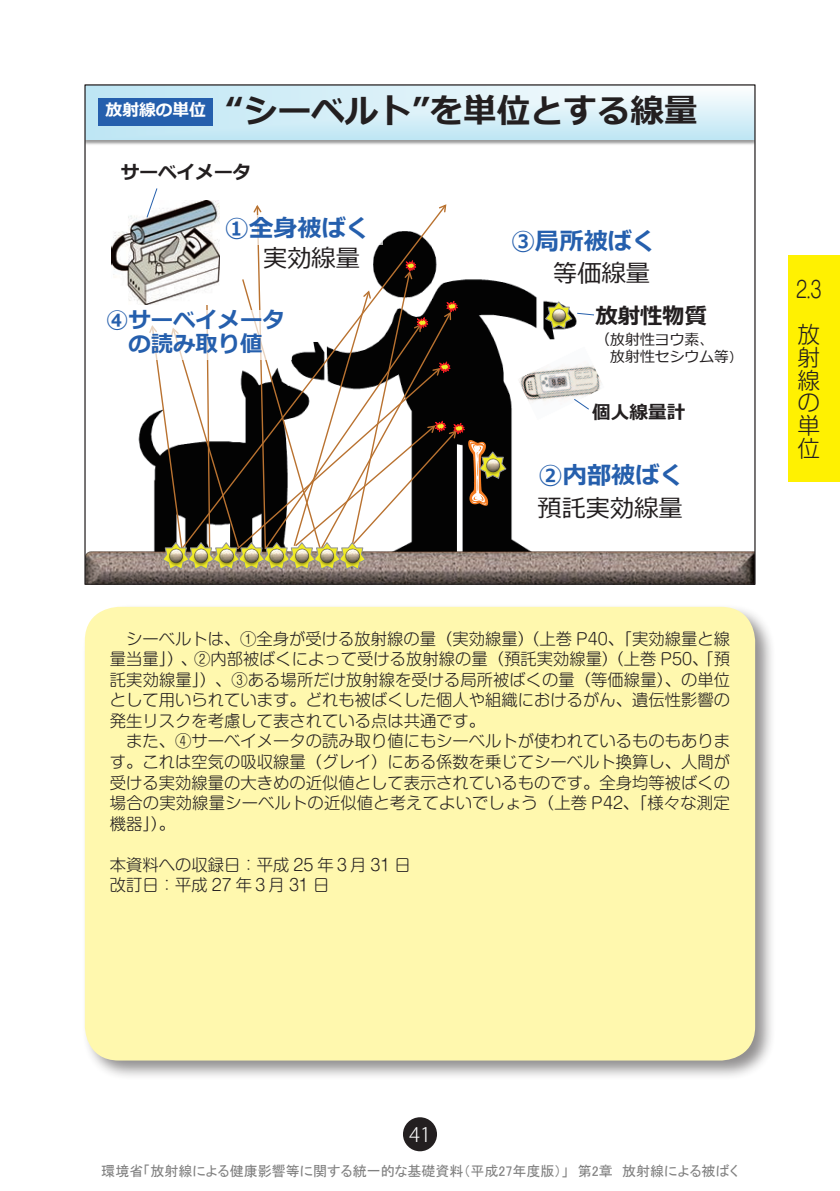
<style>
.page{position:relative;width:840px;height:1191px;background:#fff}
.page>*{position:absolute;margin:0;border:0;box-sizing:border-box;transform-origin:0 0}
.t1{font:700 33.4px "Meiryo";color:#231f20}
.t2{font:700 24.2px "Meiryo";color:#255fad}
.t3{font:24.2px "Meiryo";color:#231f20}
.t4{font:300 22.6px/22.6px "Shin M Go Pro";color:#231f20;text-align:justify}
.t5{font:300 22.6px/45.4px "Shin M Go Pro";color:#231f20;scale:.8 1}
.t6{font:700 22.2px/24px "Meiryo";color:#255fad;text-align:center}
.t7{font:700 22.2px "Meiryo";color:#231f20}
.t8{font:300 19.8px "Koz Go Pro";color:#fff}
.t9{font:700 18.6px "Meiryo";color:#231f20}
.t10{font:700 16.8px "Meiryo";color:#fff}
.t11{font:300 16.2px/20.6px "Shin M Go Pro";color:#231f20}
.t12{font:14.8px/17.2px "Meiryo";color:#231f20}
.t13{font:14px "MS P Gothic";color:#808080}
.s1{font-size:13px}
</style>
<div class="page">
<div style="left:81px;top:603px;width:694px;height:478px;background:#231f20;opacity:.5"></div>
<div style="left:85px;top:607px;width:669px;height:453px;background:#fff8ae;border-radius:34px"></div>
<div style="left:403px;top:1117px;width:34px;height:34px;background:#231f20;border-radius:50%"></div>
<div style="left:788px;top:255px;width:51px;height:227px;background:#fff101"></div>
<svg style="left:87px;top:87px;width:665px;height:52px;background:#d4edf7"></svg>
<img style="left:138px;top:283px;width:428px;height:268px">
<img style="left:87px;top:551px;width:665px;height:31px">
<div style="left:530px;top:463px;width:163px;height:29px;background:#fff"></div>
<div style="left:530px;top:492px;width:160px;height:36px;background:#fff"></div>
<img style="left:111px;top:215px;width:35px;height:89px">
<div style="left:106px;top:310px;width:185px;height:49px;background:#fff"></div>
<div style="left:98px;top:98px;width:115px;height:27px;background:#255fad"></div>
<svg style="left:146px;top:188px;width:361px;height:382px"></svg>
<img style="left:292px;top:548px;width:19px;height:19px">
<svg style="left:544px;top:300px;width:50px;height:29px"></svg>
<svg style="left:515px;top:345px;width:87px;height:77px"></svg>
<p class="t10" style="left:105px;top:98px;width:102px">放射線の単位</p>
<h1 class="t1" style="left:226px;top:87px;width:472px">“シーベルト”を単位とする線量</h1>
<p class="t9" style="left:121px;top:159px;width:132px">サーベイメータ</p>
<h2 class="t2" style="left:225px;top:211px;width:147px">①全身被ばく</h2>
<h2 class="t3" style="left:263px;top:241px;width:98px">実効線量</h2>
<h3 class="t6" style="left:106px;top:309px;width:180px">④サーベイメータの読み取り値</h3>
<h2 class="t2" style="left:511px;top:224px;width:147px">③局所被ばく</h2>
<h2 class="t3" style="left:553px;top:256px;width:98px">等価線量</h2>
<h3 class="t7" style="left:595px;top:301px;width:113px">放射性物質</h3>
<p class="t12" style="left:610px;top:331px;width:133px;text-indent:-15px">（放射性ヨウ素、<br>放射性セシウム等<span class="s1">）</span></p>
<p class="t9" style="left:592px;top:399px;width:95px">個人線量計</p>
<h2 class="t2" style="left:538px;top:458px;width:147px">②内部被ばく</h2>
<h2 class="t3" style="left:537px;top:491px;width:147px">預託実効線量</h2>
<p class="t11" style="left:110px;top:626px;width:621px">　シーベルトは、①全身が受ける放射線の量（実効線量）（上巻 P40、「実効線量と線量当量」）、②内部被ばくによって受ける放射線の量（預託実効線量）（上巻 P50、「預託実効線量」）、③ある場所だけ放射線を受ける局所被ばくの量（等価線量）、の単位として用いられています。どれも被ばくした個人や組織におけるがん、遺伝性影響の発生リスクを考慮して表されている点は共通です。<br>　また、④サーベイメータの読み取り値にもシーベルトが使われているものもあります。これは空気の吸収線量（グレイ）にある係数を乗じてシーベルト換算し、人間が受ける実効線量の大きめの近似値として表示されているものです。全身均等被ばくの場合の実効線量シーベルトの近似値と考えてよいでしょう（上巻 P42、「様々な測定機器」）。</p>
<p class="t11" style="left:110px;top:852px;width:302px">本資料への収録日：平成 25 年３月 31 日改訂日：平成 27 年３月 31 日</p>
<p class="t5" style="left:795px;top:264px;width:33px">2.3放</p>
<p class="t4" style="left:797px;top:343px;width:23px">射線の単位</p>
<p class="t8" style="left:409px;top:1121px;width:23px">41</p>
<p class="t13" style="left:101px;top:1164px;width:638px">環境省「放射線による健康影響等に関する統一的な基礎資料（平成27年度版）」 第2章 放射線による被ばく</p>
</div>
